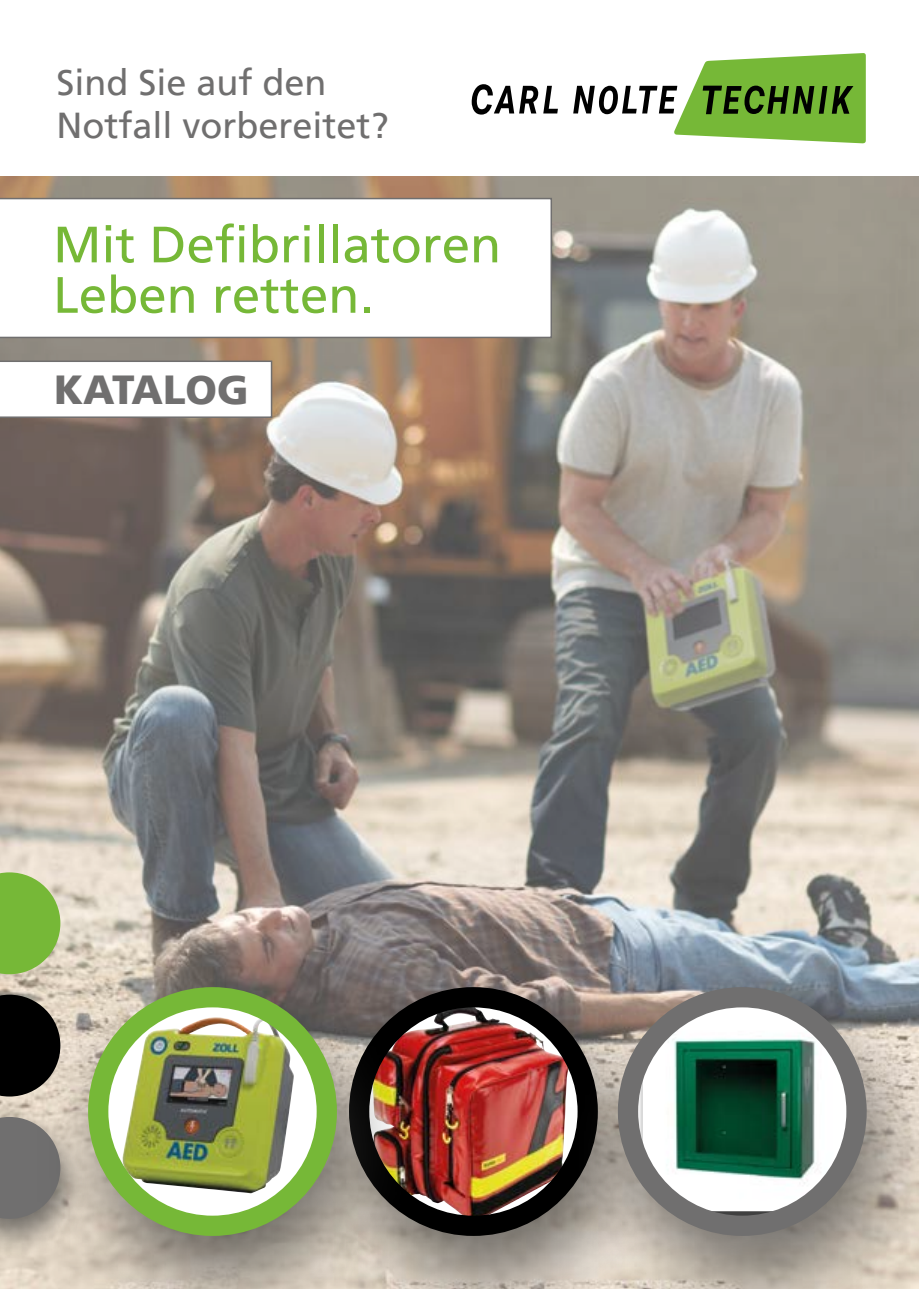
<style>
.page{position:relative;width:919px;height:1289px;background:#fff}
.page>*{position:absolute;margin:0;border:0;box-sizing:border-box;transform-origin:0 0}
.t1{font:51px/50.4px "Frutiger LT";color:#76b837}
.t2{font:900 40.5px "Frutiger LT";color:#706f6f}
.t3{font:36px/43.2px "Frutiger LT";color:#706f6f}
</style>
<div class="page">
<img style="left:0;top:176px;width:918px;height:1112px">
<svg style="left:0;top:198px;width:552px;height:140px"></svg>
<svg style="left:0;top:872px;width:60px;height:102px;background:#84bc4a"></svg>
<div style="left:0;top:994px;width:33px;height:102px;background:#000"></div>
<div style="left:0;top:1107px;width:90px;height:151px;background:#3c3c3b;opacity:.7"></div>
<div style="left:0;top:1116px;width:33px;height:102px;background:#706f6f"></div>
<div style="left:293px;top:959px;width:389px;height:329px;background:#3c3c3b;opacity:.7"></div>
<img style="left:421px;top:1004px;width:141px;height:219px">
<div style="left:349px;top:987px;width:248px;height:248px;border:20px solid #000;border-radius:50%"></div>
<div style="left:33px;top:959px;width:388px;height:329px;background:#3c3c3b;opacity:.7"></div>
<svg style="left:98px;top:997px;width:229px;height:228px"></svg>
<img style="left:122px;top:1017px;width:172px;height:176px">
<div style="left:88px;top:987px;width:249px;height:248px;border:20px solid #76b837;border-radius:50%"></div>
<div style="left:562px;top:959px;width:356px;height:329px;background:#3c3c3b;opacity:.7"></div>
<div style="left:637px;top:1013px;width:219px;height:212px;background:#000;opacity:.75"></div>
<img style="left:642px;top:1007px;width:204px;height:204px">
<div style="left:617px;top:987px;width:249px;height:248px;border:20px solid #706f6f;border-radius:50%"></div>
<svg style="left:0;top:360px;width:272px;height:58px"></svg>
<svg style="left:471px;top:84px;width:87px;height:31px"></svg>
<svg style="left:573px;top:53px;width:292px;height:90px"></svg>
<p class="t3" style="left:56px;top:61px;width:334px">Sind Sie auf den<br>Notfall vorbereitet?</p>
<h1 class="t1" style="left:53px;top:220px;width:449px">Mit Defibrillatoren<br>Leben retten.</h1>
<p class="t2" style="left:54px;top:365px;width:196px">KATALOG</p>
</div>
